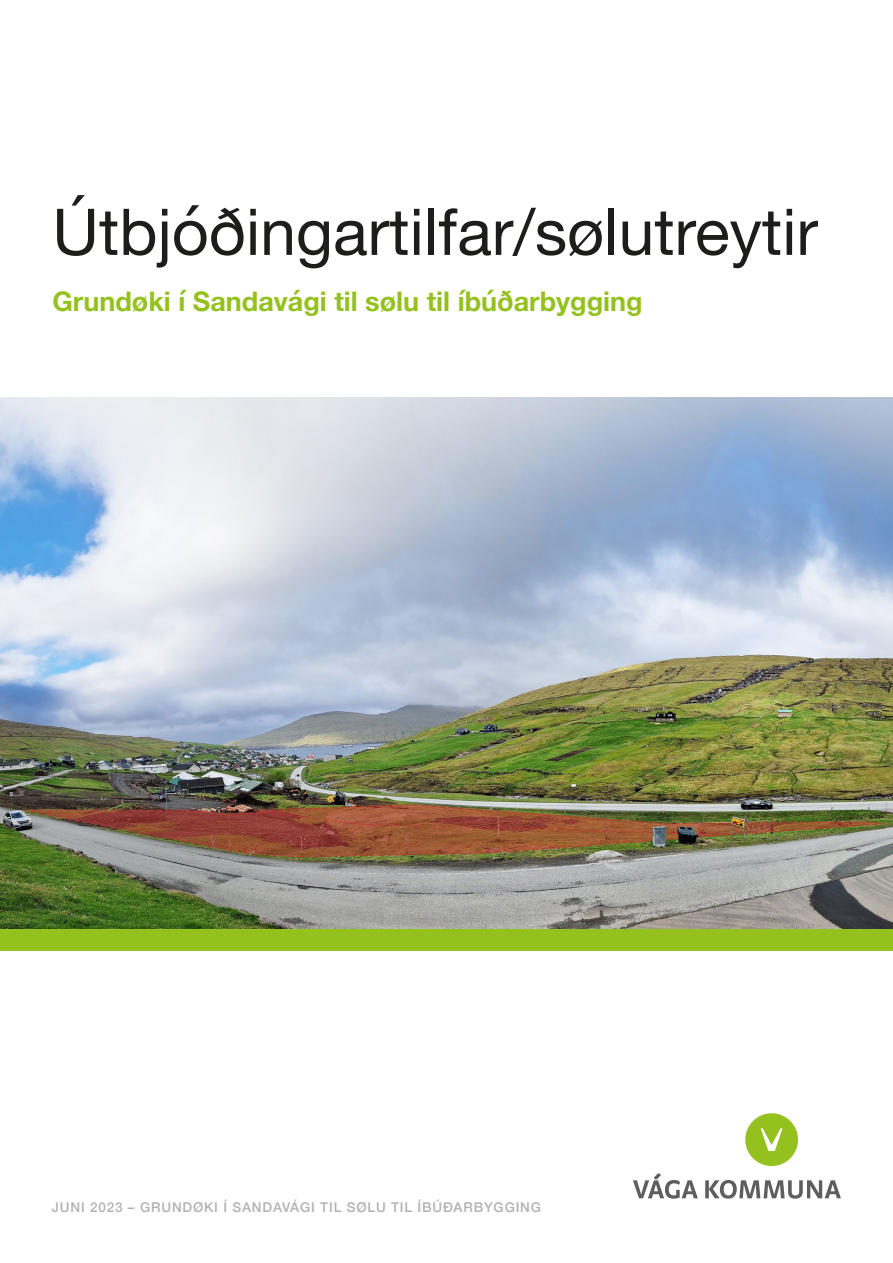
<style>
.page{position:relative;width:893px;height:1263px;background:#fff}
.page>*{position:absolute;margin:0;border:0;box-sizing:border-box;transform-origin:0 0}
.t1{font:64.5px "Helvetica Neue";color:#1d1d1b}
.t2{font:700 27px "Helvetica Neue";color:#95c11f}
.t3{font:500 13.5px "Helvetica Neue";letter-spacing:.06em;color:#b3b2b2}
</style>
<div class="page">
<svg style="left:633px;top:1113px;width:208px;height:86px"></svg>
<img style="left:0;top:398px;width:893px;height:531px">
<div style="left:0;top:929px;width:893px;height:21px;background:#95c11f"></div>
<p class="t1" style="left:52px;top:185px;width:767px">Útbjóðingartilfar/sølutreytir</p>
<p class="t2" style="left:52px;top:280px;width:592px">Grundøki í Sandavági til sølu til íbúðarbygging</p>
<p class="t3" style="left:52px;top:1196px;width:491px">JUNI 2023 – GRUNDØKI Í SANDAVÁGI TIL SØLU TIL ÍBÚÐARBYGGING</p>
</div>
